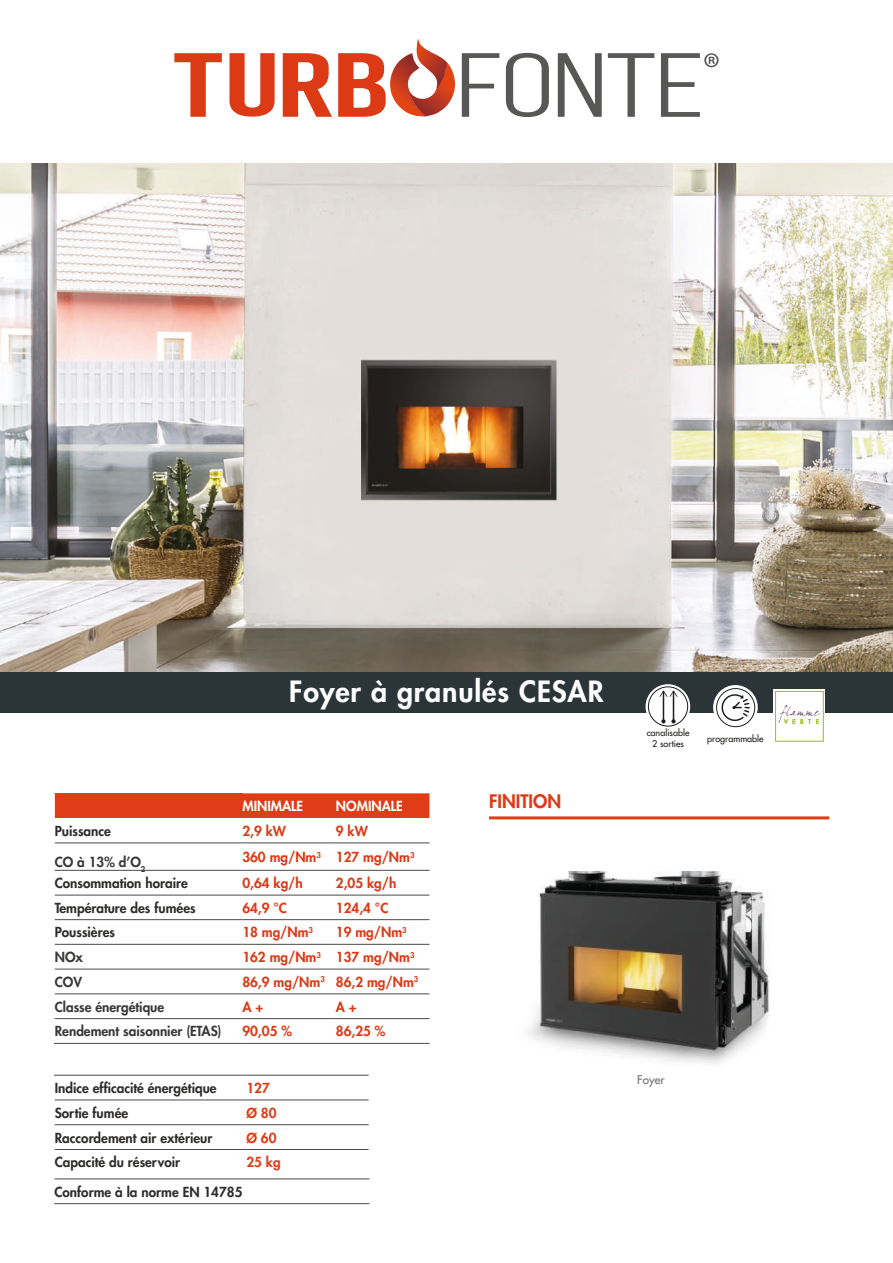
<style>
.page{position:relative;width:893px;height:1263px;background:#fff}
.page>*{position:absolute;margin:0;border:0;box-sizing:border-box;transform-origin:0 0}
.t1{font:800 28.5px "Futura LT";letter-spacing:.03em;color:#fff}
.t2{font:800 18.15px "Futura LT";color:#dd3b17}
.t3{font:800 13.5px "Futura LT";color:#2e2d2c}
.t4{font:800 13.5px "Futura LT";color:#dc3915}
.t5{font:800 13.5px "Futura LT";color:#383837}
.t6{font:800 13.5px "Futura LT";color:#fff}
.t7{font:800 13.5px "Futura LT";color:#df3c17}
.t8{font:11.7px "Futura LT";color:#70706f}
.t9{font:9px/10.8px "Futura LT";color:#1d1d1b;text-align:center}
</style>
<div class="page">
<img style="left:0;top:164px;width:893px;height:508px">
<svg style="left:462px;top:53px;width:37px;height:64px"></svg>
<svg style="left:506px;top:53px;width:43px;height:64px"></svg>
<svg style="left:558px;top:53px;width:44px;height:64px"></svg>
<svg style="left:608px;top:53px;width:46px;height:64px"></svg>
<svg style="left:174px;top:53px;width:48px;height:64px"></svg>
<svg style="left:229px;top:53px;width:46px;height:64px"></svg>
<svg style="left:283px;top:53px;width:49px;height:64px"></svg>
<svg style="left:661px;top:53px;width:58px;height:64px"></svg>
<svg style="left:338px;top:39px;width:117px;height:78px"></svg>
<hr style="left:489px;top:816px;width:340px;height:3px;background:#df3c17">
<div style="left:0;top:672px;width:893px;height:41px;background:#2b3537"></div>
<img style="left:526px;top:872px;width:244px;height:192px">
<svg style="left:713px;top:685px;width:45px;height:45px"></svg>
<svg style="left:716px;top:688px;width:39px;height:39px"></svg>
<svg style="left:645px;top:684px;width:45px;height:45px"></svg>
<svg style="left:648px;top:686px;width:40px;height:41px"></svg>
<svg style="left:773px;top:689px;width:52px;height:24px"></svg>
<img style="left:778px;top:693px;width:43px;height:32px">
<div style="left:775px;top:691px;width:49px;height:51px;border:1px solid #96bc20"></div>
<hr style="left:54px;top:1043px;width:188px;height:1px;background:#4b4b4a">
<hr style="left:242px;top:1043px;width:94px;height:1px;background:#4b4b4a">
<hr style="left:336px;top:1043px;width:93px;height:1px;background:#4b4b4a">
<svg style="left:54px;top:793px;width:375px;height:250px"></svg>
<hr style="left:55px;top:842px;width:187px;height:1px;background:#4b4b4a">
<hr style="left:242px;top:842px;width:94px;height:1px;background:#4b4b4a">
<hr style="left:336px;top:842px;width:93px;height:1px;background:#4b4b4a">
<hr style="left:55px;top:870px;width:187px;height:1px;background:#4b4b4a">
<hr style="left:242px;top:870px;width:94px;height:1px;background:#4b4b4a">
<hr style="left:336px;top:870px;width:93px;height:1px;background:#4b4b4a">
<hr style="left:55px;top:895px;width:187px;height:1px;background:#4b4b4a">
<hr style="left:242px;top:895px;width:94px;height:1px;background:#4b4b4a">
<hr style="left:336px;top:895px;width:93px;height:1px;background:#4b4b4a">
<svg style="left:54px;top:1075px;width:315px;height:130px"></svg>
<hr style="left:54px;top:1178px;width:315px;height:1px;background:#4b4b4a">
<hr style="left:54px;top:1203px;width:315px;height:1px;background:#4b4b4a">
<h1 class="t1" style="left:289px;top:673px;width:316px">Foyer à granulés CESAR</h1>
<p class="t6" style="left:242px;top:797px;width:62px">MINIMALE</p>
<p class="t6" style="left:336px;top:797px;width:68px">NOMINALE</p>
<p class="t3" style="left:55px;top:822px;width:58px">Puissance</p>
<p class="t4" style="left:242px;top:822px;width:45px">2,9 kW</p>
<p class="t4" style="left:336px;top:822px;width:33px">9 kW</p>
<p class="t5" style="left:55px;top:853px;width:92px">CO à 13% d’O<sub>2</sub></p>
<p class="t4" style="left:242px;top:848px;width:174px">360 mg/Nm<sup>3</sup> 127 mg/Nm<sup>3</sup></p>
<p class="t3" style="left:55px;top:874px;width:135px">Consommation horaire</p>
<p class="t4" style="left:242px;top:874px;width:62px">0,64 kg/h</p>
<p class="t4" style="left:336px;top:874px;width:62px">2,05 kg/h</p>
<p class="t3" style="left:55px;top:899px;width:142px">Température des fumées</p>
<p class="t4" style="left:242px;top:899px;width:46px">64,9 °C</p>
<p class="t4" style="left:336px;top:899px;width:54px">124,4 °C</p>
<p class="t3" style="left:55px;top:923px;width:62px">Poussières</p>
<p class="t4" style="left:242px;top:923px;width:72px">18 mg/Nm<sup>3</sup></p>
<p class="t4" style="left:336px;top:923px;width:72px">19 mg/Nm<sup>3</sup></p>
<p class="t5" style="left:55px;top:948px;width:30px">NOx</p>
<p class="t4" style="left:242px;top:948px;width:174px">162 mg/Nm<sup>3</sup> 137 mg/Nm<sup>3</sup></p>
<p class="t5" style="left:55px;top:973px;width:29px">COV</p>
<p class="t4" style="left:242px;top:973px;width:178px">86,9 mg/Nm<sup>3</sup> 86,2 mg/Nm<sup>3</sup></p>
<p class="t5" style="left:55px;top:998px;width:111px">Classe énergétique</p>
<p class="t4" style="left:242px;top:998px;width:22px">A +</p>
<p class="t4" style="left:336px;top:998px;width:22px">A +</p>
<p class="t5" style="left:55px;top:1022px;width:168px">Rendement saisonnier (ETAS)</p>
<p class="t4" style="left:242px;top:1022px;width:51px">90,05 %</p>
<p class="t4" style="left:336px;top:1022px;width:51px">86,25 %</p>
<p class="t3" style="left:55px;top:1079px;width:163px">Indice efficacité énergétique</p>
<p class="t7" style="left:246px;top:1079px;width:25px">127</p>
<p class="t3" style="left:55px;top:1104px;width:75px">Sortie fumée</p>
<p class="t7" style="left:246px;top:1104px;width:32px">Ø 80</p>
<p class="t3" style="left:55px;top:1128px;width:159px">Raccordement air extérieur</p>
<p class="t7" style="left:246px;top:1128px;width:32px">Ø 60</p>
<p class="t3" style="left:55px;top:1153px;width:127px">Capacité du réservoir</p>
<p class="t7" style="left:246px;top:1153px;width:36px">25 kg</p>
<p class="t3" style="left:54px;top:1183px;width:190px">Conforme à la norme EN 14785</p>
<h2 class="t2" style="left:489px;top:789px;width:74px">FINITION</h2>
<p class="t9" style="left:647px;top:727px;width:44px">canalisable<br>2 sorties</p>
<p class="t9" style="left:707px;top:733px;width:58px">programmable</p>
<p class="t8" style="left:637px;top:1072px;width:29px">Foyer</p>
</div>
